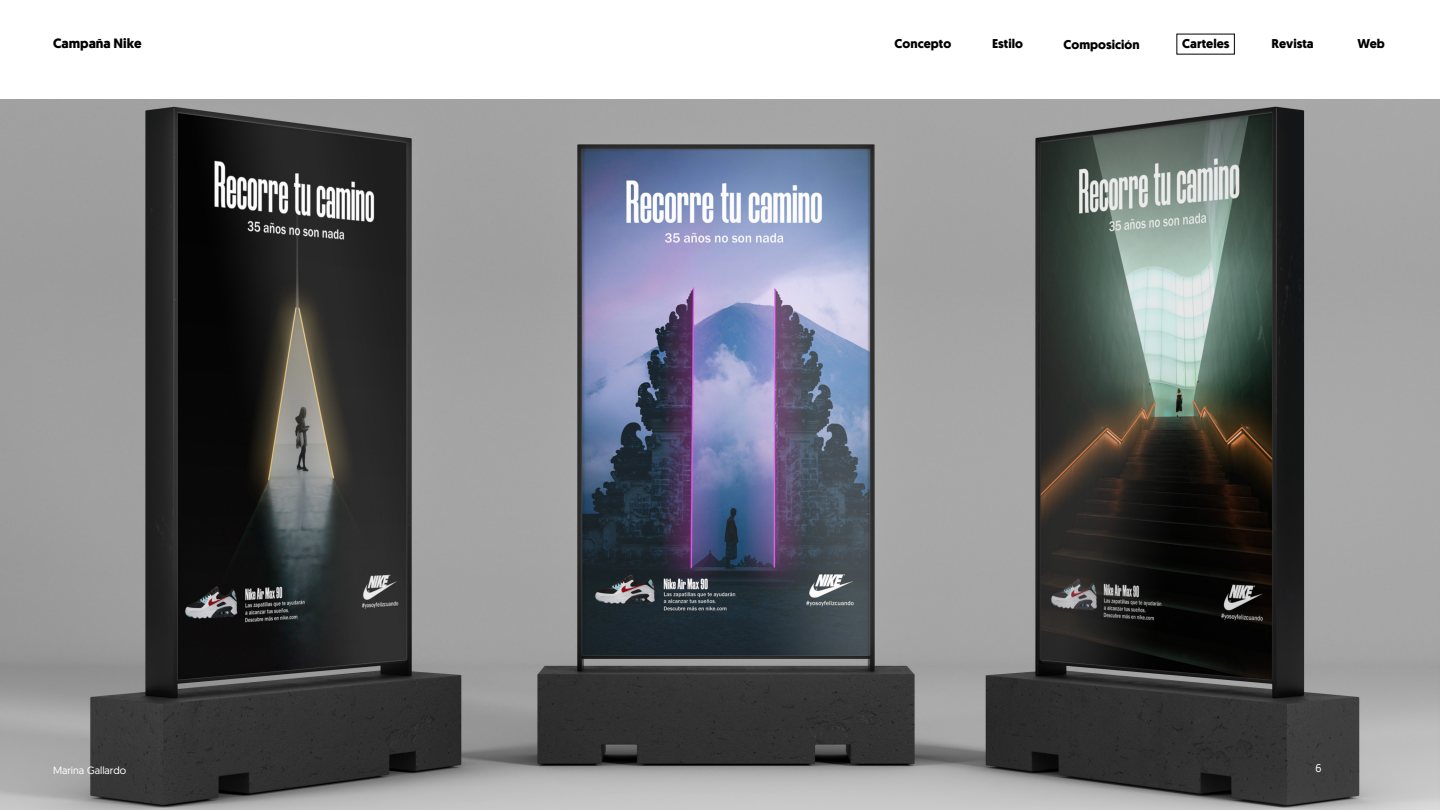
<style>
.page{position:relative;width:1440px;height:810px;background:#fff}
.page>*{position:absolute;margin:0;border:0;box-sizing:border-box;transform-origin:0 0}
.t1{font:700 13.5px "Geomanist";color:#000}
.t2{font:700 12.75px "Geomanist";color:#000}
.t3{font:11.25px "Geomanist";color:#fff}
.t4{font:10.5px "Geomanist";color:#fff}
</style>
<div class="page">
<img style="left:0;top:99px;width:1440px;height:711px">
<p class="t1" style="left:53px;top:34px;width:90px">Campaña Nike</p>
<p class="t2" style="left:895px;top:35px;width:58px">Concepto</p>
<p class="t2" style="left:992px;top:35px;width:32px">Estilo</p>
<p class="t2" style="left:1064px;top:36px;width:78px">Composición</p>
<p class="t2" style="left:1182px;top:35px;width:49px">Carteles</p>
<p class="t2" style="left:1271px;top:35px;width:44px">Revista</p>
<p class="t2" style="left:1357px;top:35px;width:29px">Web</p>
<p class="t4" style="left:53px;top:763px;width:75px">Marina Gallardo</p>
<p class="t3" style="left:1316px;top:761px;width:8px">6</p>
</div>
